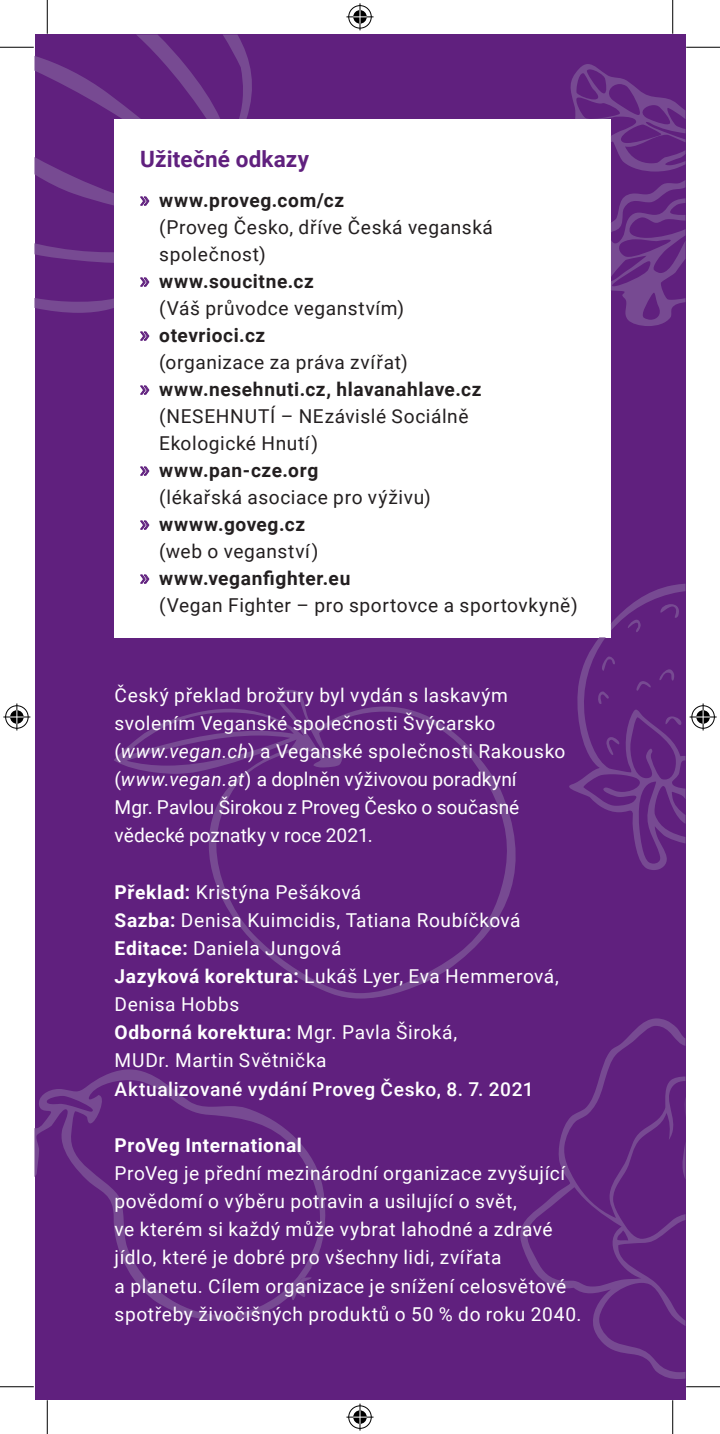
<style>
.page{position:relative;width:720px;height:1434px;background:#fff}
.page>*{position:absolute;margin:0;border:0;box-sizing:border-box;transform-origin:0 0}
.t1{font:700 22.5px "Roboto";letter-spacing:.01em;color:#60207e}
.t2{font:19.12px/28.1px "Roboto";letter-spacing:.03em;color:#fff}
.t3{font:19.12px "Roboto";letter-spacing:.03em;color:#231f20}
.t4{font:700 19.12px "Roboto";letter-spacing:.03em;color:#231f20}
.t5{font:500 19.12px "Roboto";letter-spacing:.03em;color:#fff}
.t6{font:700 19.12px "Roboto";letter-spacing:.03em;color:#fff}
.s1{font-family:"Myriad Pro";font-weight:400;font-size:22.5px;color:#60207e}
.s2{font-style:italic}
.s3{font-weight:700}
</style>
<div class="page">
<div style="left:34px;top:34px;width:651px;height:1365px;background:#60207e"></div>
<svg style="left:114px;top:690px;width:402px;height:308px"></svg>
<svg style="left:34px;top:34px;width:218px;height:279px"></svg>
<svg style="left:34px;top:1069px;width:292px;height:251px"></svg>
<svg style="left:291px;top:1277px;width:21px;height:23px"></svg>
<div style="left:115px;top:119px;width:495px;height:518px;background:#fff"></div>
<svg style="left:520px;top:1018px;width:165px;height:361px"></svg>
<svg style="left:570px;top:64px;width:115px;height:262px"></svg>
<hr style="left:0;top:47px;width:34px;height:1px;background:#000">
<hr style="left:686px;top:47px;width:34px;height:1px;background:#000">
<hr style="left:0;top:1386px;width:34px;height:1px;background:#000">
<hr style="left:686px;top:1386px;width:34px;height:1px;background:#000">
<hr style="left:47px;top:0;width:1px;height:34px;background:#000">
<hr style="left:47px;top:1400px;width:1px;height:34px;background:#000">
<hr style="left:672px;top:0;width:1px;height:34px;background:#000">
<hr style="left:672px;top:1400px;width:1px;height:34px;background:#000">
<svg style="left:346px;top:3px;width:27px;height:27px"></svg>
<svg style="left:346px;top:1403px;width:27px;height:27px"></svg>
<svg style="left:3px;top:703px;width:27px;height:27px"></svg>
<svg style="left:560px;top:584px;width:156px;height:286px"></svg>
<p class="t1" style="left:140px;top:144px;width:170px">Užitečné odkazy</p>
<p class="t4" style="left:140px;top:186px;width:205px"><span class="s1">»</span> www.proveg.com/cz</p>
<p class="t3" style="left:159px;top:213px;width:335px">(Proveg Česko, dříve Česká veganská</p>
<p class="t3" style="left:159px;top:240px;width:108px">společnost)</p>
<p class="t4" style="left:140px;top:267px;width:175px"><span class="s1">»</span> www.soucitne.cz</p>
<p class="t3" style="left:159px;top:294px;width:246px">(Váš průvodce veganstvím)</p>
<p class="t4" style="left:140px;top:321px;width:127px"><span class="s1">»</span> otevrioci.cz</p>
<p class="t3" style="left:159px;top:348px;width:250px">(organizace za práva zvířat)</p>
<p class="t4" style="left:140px;top:375px;width:343px"><span class="s1">»</span> www.nesehnuti.cz, hlavanahlave.cz</p>
<p class="t3" style="left:159px;top:402px;width:311px">(NESEHNUTÍ – NEzávislé Sociálně</p>
<p class="t3" style="left:159px;top:429px;width:160px">Ekologické Hnutí)</p>
<p class="t4" style="left:140px;top:456px;width:180px"><span class="s1">»</span> www.pan-cze.org</p>
<p class="t3" style="left:159px;top:483px;width:273px">(lékařská asociace pro výživu)</p>
<p class="t4" style="left:140px;top:510px;width:166px"><span class="s1">»</span> wwww.goveg.cz</p>
<p class="t3" style="left:159px;top:537px;width:160px">(web o veganství)</p>
<p class="t4" style="left:140px;top:564px;width:212px"><span class="s1">»</span> www.veganfighter.eu</p>
<p class="t3" style="left:159px;top:591px;width:420px">(Vegan Fighter – pro sportovce a sportovkyně)</p>
<p class="t2" style="left:115px;top:680px;width:452px">Český překlad brožury byl vydán s laskavým svolením Veganské společnosti Švýcarsko (<span class="s2">www.vegan.ch</span>) a Veganské společnosti Rakousko (<span class="s2">www.vegan.at</span>) a doplněn výživovou poradkyní<br>Mgr. Pavlou Širokou z Proveg Česko o současné vědecké poznatky v roce 2021.</p>
<p class="t2" style="left:115px;top:877px;width:445px"><span class="s3">Překlad:</span> Kristýna Pešáková<br><span class="s3">Sazba:</span> Denisa Kuimcidis, Tatiana Roubíčková<br><span class="s3">Editace:</span> Daniela Jungová<br><span class="s3">Jazyková korektura:</span> Lukáš Lyer, Eva Hemmerová,<br>Denisa Hobbs<br><span class="s3">Odborná korektura:</span> Mgr. Pavla Široká,<br>MUDr. Martin Světnička</p>
<p class="t5" style="left:115px;top:1075px;width:420px">Aktualizované vydání Proveg Česko, 8. 7. 2021</p>
<p class="t6" style="left:115px;top:1132px;width:189px">ProVeg International</p>
<p class="t2" style="left:115px;top:1158px;width:468px">ProVeg je přední mezinárodní organizace zvyšující povědomí o výběru potravin a usilující o svět,<br>ve kterém si každý může vybrat lahodné a zdravé jídlo, které je dobré pro všechny lidi, zvířata<br>a planetu. Cílem organizace je snížení celosvětové spotřeby živočišných produktů o 50 % do roku 2040.</p>
</div>
